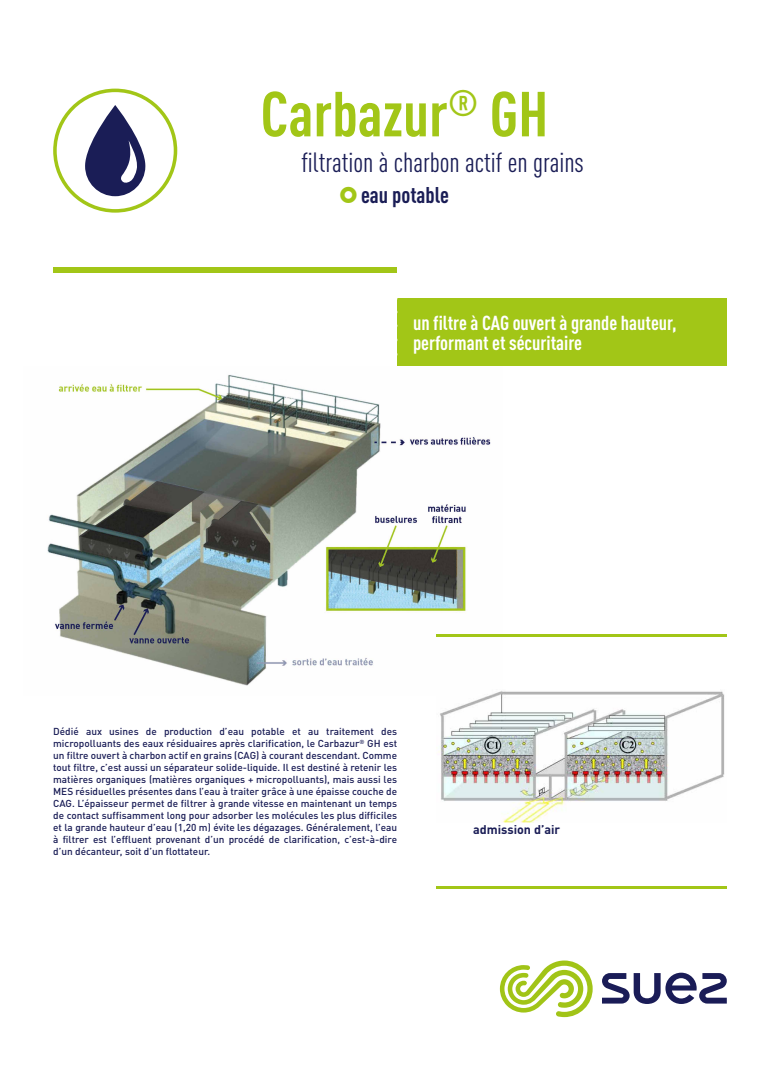
<style>
.page{position:relative;width:780px;height:1088px;background:#fff}
.page>*{position:absolute;margin:0;border:0;box-sizing:border-box;transform-origin:0 0}
.t1{font:700 condensed 62.5px "DIN Pro";color:#a2c617}
.t2{font:condensed 27.5px "DIN Pro";color:#1a1d56}
.t3{font:700 condensed 22.5px "DIN Pro";color:#1a1d56}
.t4{font:700 condensed 20px/20px "DIN Pro";color:#fff}
.t5{font:700 12.5px "DIN Pro";color:#1a1d56}
.t6{font:500 10px/12px "DIN Pro";color:#1a1d56;text-align:justify}
</style>
<div class="page">
<div style="left:53px;top:268px;width:344px;height:5px;background:#a2c617"></div>
<div style="left:397px;top:299px;width:329px;height:67px;background:#a2c617"></div>
<svg style="left:500px;top:960px;width:92px;height:57px"></svg>
<svg style="left:602px;top:972px;width:124px;height:32px"></svg>
<svg style="left:53px;top:89px;width:124px;height:124px"></svg>
<hr style="left:436px;top:886px;width:290px;height:2px;background:#a2c617">
<img style="left:47px;top:375px;width:456px;height:311px">
<img style="left:438px;top:691px;width:287px;height:131px">
<hr style="left:436px;top:634px;width:290px;height:2px;background:#a2c617">
<h1 class="t1" style="left:260px;top:67px;width:289px">Carbazur<sup>®</sup> GH</h1>
<h2 class="t2" style="left:301px;top:142px;width:284px">filtration à charbon actif en grains</h2>
<h3 class="t3" style="left:361px;top:178px;width:90px">eau potable</h3>
<h3 class="t4" style="left:413px;top:311px;width:265px">un filtre à CAG ouvert à grande hauteur, performant et sécuritaire</h3>
<p class="t6" style="left:53px;top:724px;width:345px">Dédié aux usines de production d’eau potable et au traitement des micropolluants des eaux résiduaires après clarification, le Carbazur<sup>®</sup> GH est un filtre ouvert à charbon actif en grains (CAG) à courant descendant. Comme tout filtre, c’est aussi un séparateur solide-liquide. Il est destiné à retenir les matières organiques (matières organiques + micropolluants), mais aussi les MES résiduelles présentes dans l’eau à traiter grâce à une épaisse couche de CAG. L’épaisseur permet de filtrer à grande vitesse en maintenant un temps de contact suffisamment long pour adsorber les molécules les plus difficiles et la grande hauteur d’eau (1,20 m) évite les dégazages. Généralement, l’eau à filtrer est l’effluent provenant d’un procédé de clarification, c’est-à-dire d’un décanteur, soit d’un flottateur.</p>
<p class="t5" style="left:473px;top:819px;width:89px">admission d’air</p>
</div>
